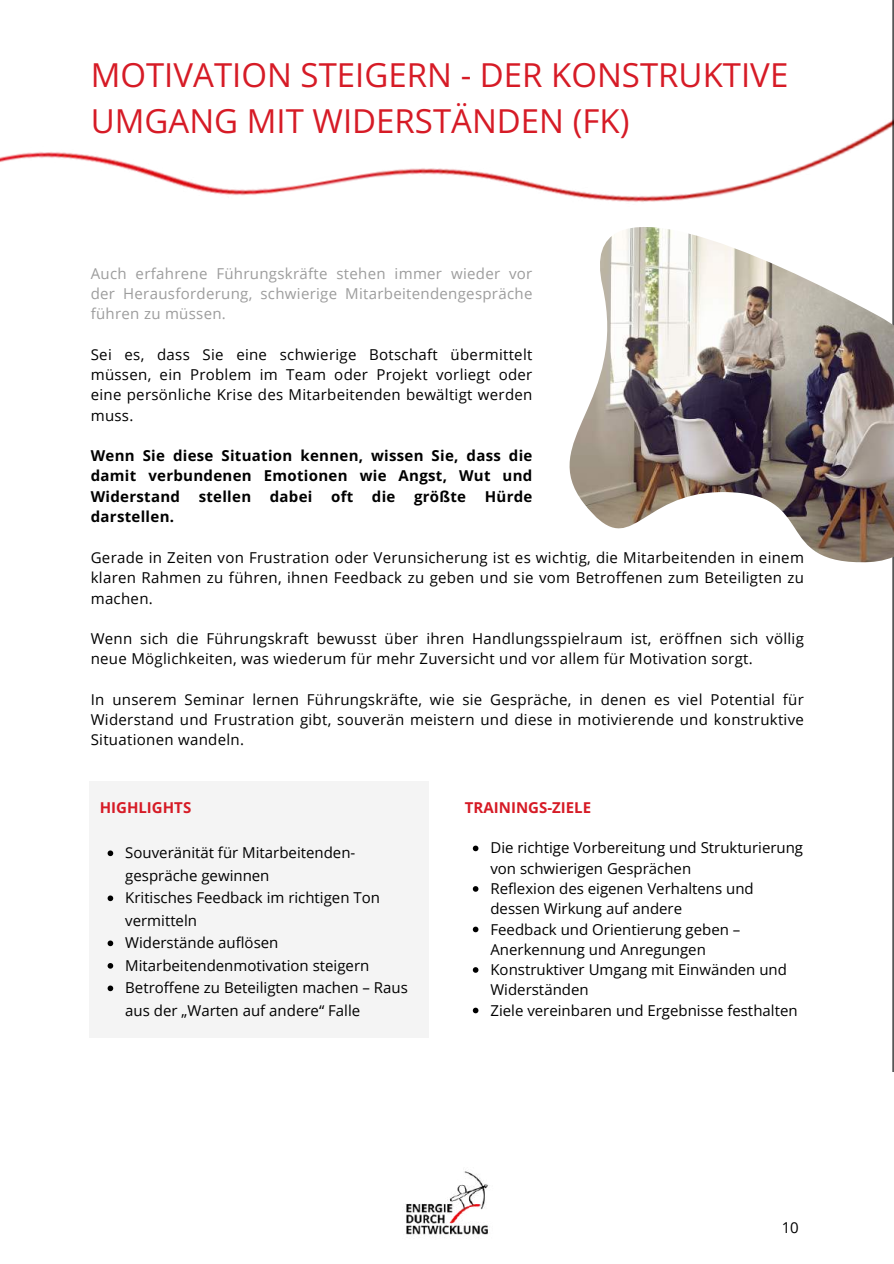
<style>
.page{position:relative;width:894px;height:1264px;background:#fff}
.page>*{position:absolute;margin:0;border:0;box-sizing:border-box;transform-origin:0 0}
.t1{font:33px/46.2px "Open Sans";color:#d61b26}
.t2{font:15px/20.2px "Open Sans";letter-spacing:.02em;color:#000;text-align:justify}
.t3{font:15px/20.2px "Open Sans";color:#000}
.t4{font:15px/22.5px "Open Sans";color:#000}
.t5{font:700 15px/20.2px "Open Sans";letter-spacing:.02em;color:#000;text-align:justify}
.t6{font:15px/20.2px "Open Sans";letter-spacing:.02em;color:#9d9d9d;text-align:justify}
.t7{font:700 15px "Open Sans";color:#d61b26}
</style>
<div class="page">
<img style="left:0;top:120px;width:892px;height:82px">
<hr style="left:892px;top:0;width:1px;height:1071px;background:#000">
<img style="left:405px;top:1171px;width:83px;height:65px">
<div style="left:89px;top:781px;width:339px;height:256px;background:#f4f4f4"></div>
<img style="left:569px;top:227px;width:324px;height:335px">
<svg style="left:108px;top:850px;width:5px;height:6px"></svg>
<svg style="left:108px;top:895px;width:5px;height:6px"></svg>
<svg style="left:108px;top:940px;width:5px;height:6px"></svg>
<svg style="left:108px;top:963px;width:5px;height:5px"></svg>
<svg style="left:108px;top:985px;width:5px;height:6px"></svg>
<svg style="left:472px;top:845px;width:6px;height:6px"></svg>
<svg style="left:472px;top:886px;width:6px;height:5px"></svg>
<svg style="left:472px;top:926px;width:6px;height:6px"></svg>
<svg style="left:472px;top:967px;width:6px;height:5px"></svg>
<svg style="left:472px;top:1007px;width:6px;height:6px"></svg>
<h1 class="t1" style="left:91px;top:51px;width:698px">MOTIVATION STEIGERN - DER KONSTRUKTIVE<br>UMGANG MIT WIDERSTÄNDEN (FK)</h1>
<p class="t6" style="left:91px;top:263px;width:443px">Auch erfahrene Führungskräfte stehen immer wieder vor der Herausforderung, schwierige Mitarbeitendengespräche führen zu müssen.</p>
<p class="t2" style="left:91px;top:344px;width:443px">Sei es, dass Sie eine schwierige Botschaft übermittelt müssen, ein Problem im Team oder Projekt vorliegt oder eine persönliche Krise des Mitarbeitenden bewältigt werden muss.</p>
<p class="t5" style="left:91px;top:445px;width:443px">Wenn Sie diese Situation kennen, wissen Sie, dass die damit verbundenen Emotionen wie Angst, Wut und Widerstand stellen dabei oft die größte Hürde darstellen.</p>
<p class="t2" style="left:91px;top:547px;width:714px">Gerade in Zeiten von Frustration oder Verunsicherung ist es wichtig, die Mitarbeitenden in einem klaren Rahmen zu führen, ihnen Feedback zu geben und sie vom Betroffenen zum Beteiligten zu machen.</p>
<p class="t2" style="left:91px;top:628px;width:714px">Wenn sich die Führungskraft bewusst über ihren Handlungsspielraum ist, eröffnen sich völlig neue Möglichkeiten, was wiederum für mehr Zuversicht und vor allem für Motivation sorgt.</p>
<p class="t2" style="left:91px;top:689px;width:714px">In unserem Seminar lernen Führungskräfte, wie sie Gespräche, in denen es viel Potential für Widerstand und Frustration gibt, souverän meistern und diese in motivierende und konstruktive Situationen wandeln.</p>
<p class="t7" style="left:100px;top:797px;width:93px">HIGHLIGHTS</p>
<p class="t4" style="left:125px;top:841px;width:284px">Souveränität für Mitarbeitenden&shy;gespräche gewinnen<br>Kritisches Feedback im richtigen Ton vermitteln<br>Widerstände auflösen<br>Mitarbeitendenmotivation steigern<br>Betroffene zu Beteiligten machen – Raus aus der „Warten auf andere“ Falle</p>
<p class="t7" style="left:465px;top:797px;width:128px">TRAININGS-ZIELE</p>
<p class="t3" style="left:490px;top:837px;width:314px">Die richtige Vorbereitung und Strukturierung von schwierigen Gesprächen<br>Reflexion des eigenen Verhaltens und dessen Wirkung auf andere<br>Feedback und Orientierung geben – Anerkennung und Anregungen Konstruktiver Umgang mit Einwänden und Widerständen<br>Ziele vereinbaren und Ergebnisse festhalten</p>
<p class="t2" style="left:781px;top:1217px;width:19px">10</p>
</div>
